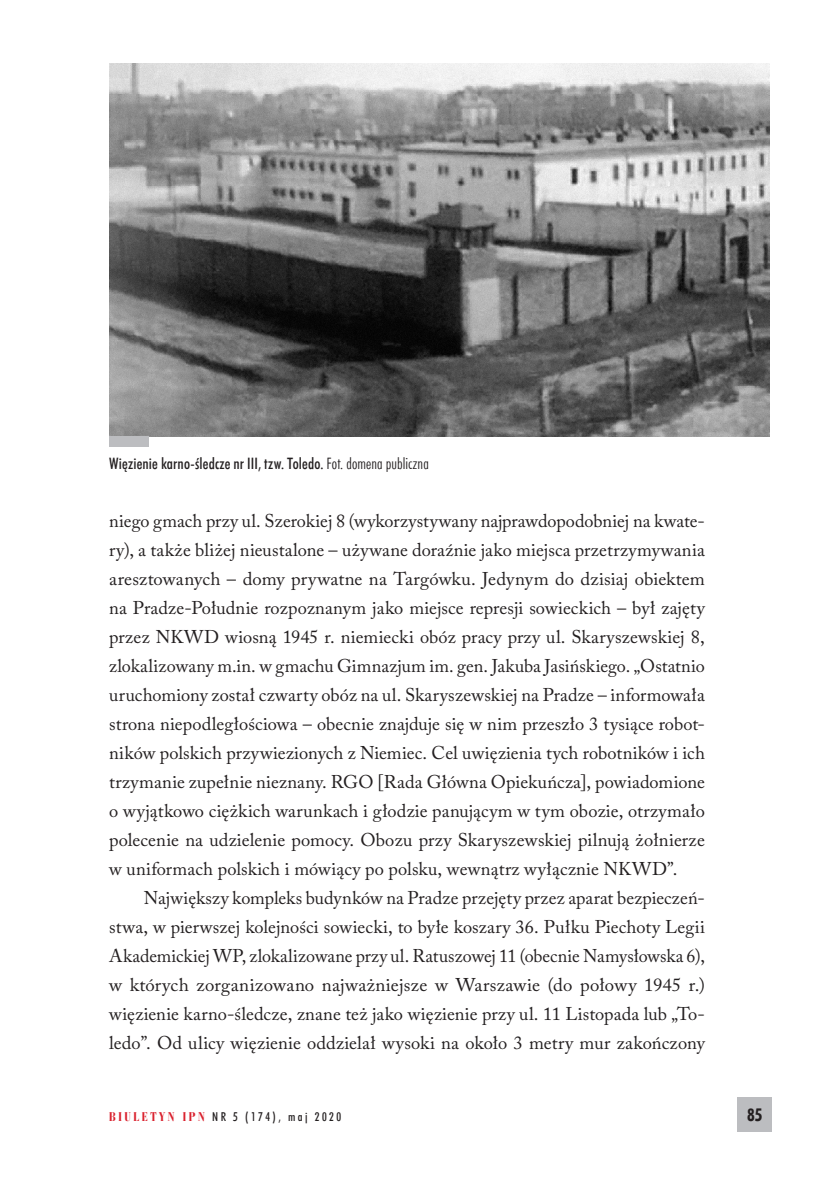
<style>
.page{position:relative;width:834px;height:1191px;background:#fff}
.page>*{position:absolute;margin:0;border:0;box-sizing:border-box;transform-origin:0 0}
._1_Tekst{font:18.38px/29.1px "Adobe Caslon Pro";letter-spacing:.01em;color:#231f20;text-align:justify}
.t1{font:17.5px "Futura Bd Cn EU";color:#231f20}
.podpisy{font:15.75px "Futura Md Cn EU";letter-spacing:.01em;color:#231f20}
.t2{font:12.25px "Futura Md Cn EU";letter-spacing:.2em;color:#231f20}
.s1{font-family:"Futura Lt Cn EU"}
.s2{font-family:"Bauer Bodni Bd Cn EU";font-size:13.12px;color:#da202d}
</style>
<div class="page">
<img style="left:109px;top:63px;width:659px;height:373px">
<div style="left:109px;top:436px;width:40px;height:10px;background:#bcbdc0"></div>
<div style="left:737px;top:1097px;width:35px;height:34px;background:#bcbdc0"></div>
<p class="podpisy" style="left:109px;top:453px;width:321px">Więzienie karno-śledcze nr III, tzw. Toledo. <span class="s1">Fot. domena publiczna</span></p>
<p class="_1_Tekst" style="left:109px;top:506px;width:597px">niego gmach przy ul. Szerokiej 8 (wykorzystywany najprawdopodobniej na kwate&shy;ry), a także bliżej nieustalone – używane doraźnie jako miejsca przetrzymywania aresztowanych – domy prywatne na Targówku. Jedynym do dzisiaj obiektem na Pradze-Południe rozpoznanym jako miejsce represji sowieckich – był zajęty przez NKWD wiosną 1945 r. niemiecki obóz pracy przy ul. Skaryszewskiej 8, zlokalizowany m.in. w gmachu Gimnazjum im. gen. Jakuba Jasińskiego. „Ostatnio uruchomiony został czwarty obóz na ul. Skaryszewskiej na Pradze – informowała strona niepodległościowa – obecnie znajduje się w nim przeszło 3 tysiące robot&shy;ników polskich przywiezionych z Niemiec. Cel uwięzienia tych robotników i ich trzymanie zupełnie nieznany. RGO [Rada Główna Opiekuńcza], powiadomione o wyjątkowo ciężkich warunkach i głodzie panującym w tym obozie, otrzymało polecenie na udzielenie pomocy. Obozu przy Skaryszewskiej pilnują żołnierze w uniformach polskich i mówiący po polsku, wewnątrz wyłącznie NKWD”.</p>
<p class="_1_Tekst" style="left:109px;top:883px;width:597px;text-indent:35px">Największy kompleks budynków na Pradze przejęty przez aparat bezpieczeń&shy;stwa, w pierwszej kolejności sowiecki, to byłe koszary 36. Pułku Piechoty Legii Akademickiej WP, zlokalizowane przy ul. Ratuszowej 11 (obecnie Namysłowska 6), w których zorganizowano najważniejsze w Warszawie (do połowy 1945 r.) więzienie karno-śledcze, znane też jako więzienie przy ul. 11 Listopada lub „To&shy;ledo”. Od ulicy więzienie oddzielał wysoki na około 3 metry mur zakończony</p>
<p class="t2" style="left:109px;top:1109px;width:233px"><span class="s2">BIULETYN IPN</span> NR 5 (174), maj 2020</p>
<p class="t1" style="left:747px;top:1104px;width:17px">85</p>
</div>
